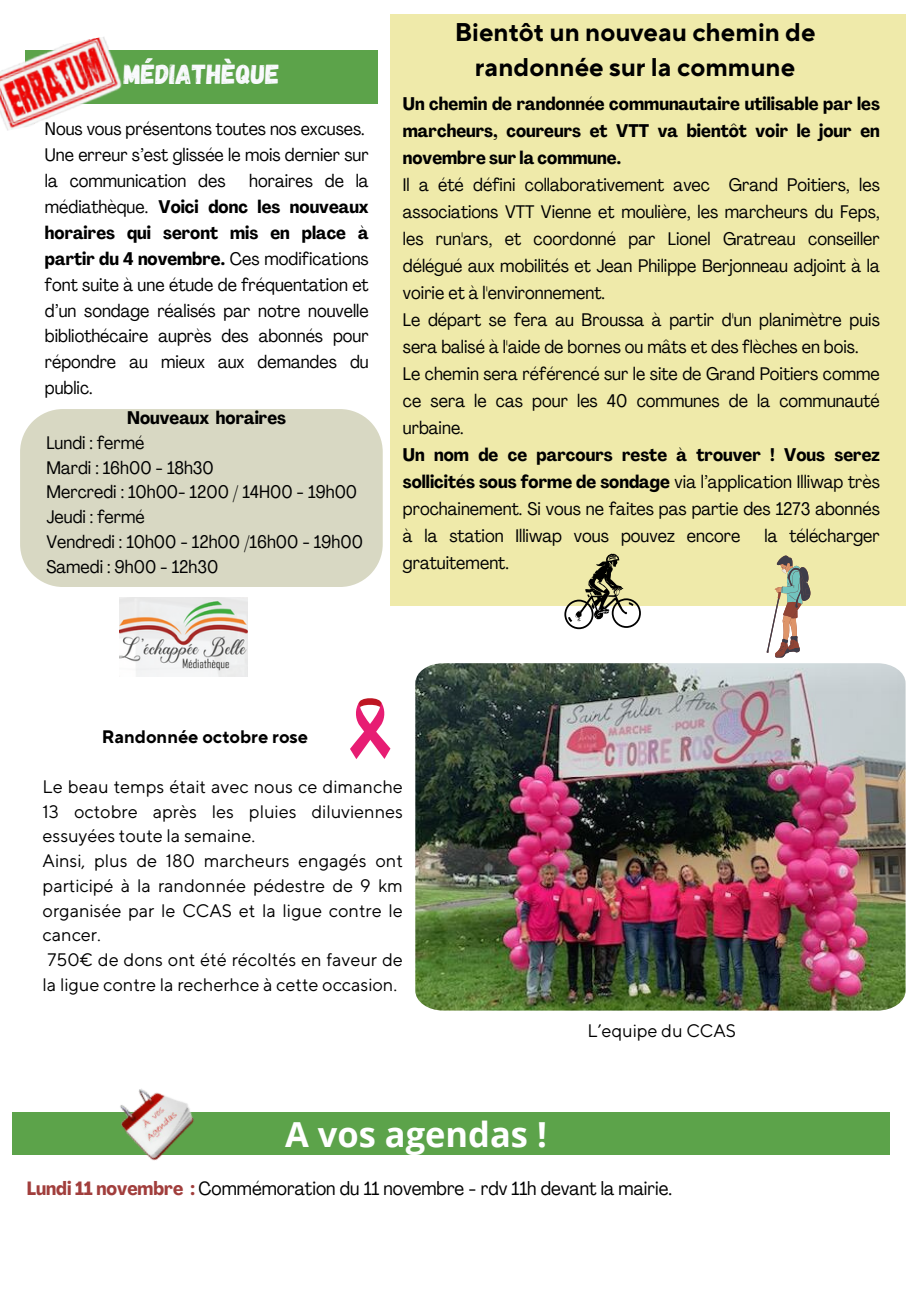
<style>
.page{position:relative;width:918px;height:1289px;background:#fff}
.page>*{position:absolute;margin:0;border:0;box-sizing:border-box;transform-origin:0 0}
.t1{font:700 34.5px "Open Sans";color:#fff}
.t2{font:27.45px "Gagalin";color:#f9fafd}
.t3{font:700 25.5px/34.8px "TT Norms Pro";color:#000;text-align:center}
.t4{font:condensed 18.9px "Agrandir";color:#000}
.t5{font:condensed 18px/27px "Agrandir";color:#000;text-align:justify}
.t6{font:18px/24.8px "TT Norms Pro";color:#000;text-align:justify}
.t7{font:700 condensed 18px/27px "Agrandir";color:#000;text-align:justify}
.t8{font:700 18px "TT Norms Pro";color:#000}
.s1{font-weight:700}
.s2{font-weight:700;color:#a13e3c}
</style>
<div class="page">
<div style="left:13px;top:1111px;width:876px;height:43px;background:#5ca34a"></div>
<img style="left:109px;top:1089px;width:98px;height:72px">
<div style="left:390px;top:14px;width:515px;height:592px;background:#efeaaa"></div>
<svg style="left:564px;top:553px;width:77px;height:76px"></svg>
<svg style="left:767px;top:555px;width:43px;height:102px"></svg>
<div style="left:26px;top:51px;width:352px;height:53px;background:#5ca34a"></div>
<div style="left:20px;top:409px;width:363px;height:178px;background:#d8d8c3"></div>
<img style="left:119px;top:598px;width:128px;height:78px">
<img style="left:0;top:37px;width:131px;height:94px">
<img style="left:415px;top:663px;width:490px;height:347px">
<svg style="left:350px;top:698px;width:40px;height:61px"></svg>
<p class="t2" style="left:124px;top:57px;width:157px">MÉDIATHÈQUE</p>
<p class="t5" style="left:45px;top:117px;width:321px">Nous vous présentons toutes nos excuses.</p>
<p class="t5" style="left:45px;top:144px;width:325px;line-height:25.8px">Une erreur s’est glissée le mois dernier sur la communication des</p>
<p class="t5" style="left:45px;top:170px;width:325px;line-height:25.8px;text-indent:204px">horaires de la médiathèque. <span class="s1">Voici donc les nouveaux horaires qui seront mis en place à partir du 4 novembre.</span> Ces modifications font suite à une étude de fréquentation et d’un sondage réalisés par notre nouvelle bibliothécaire auprès des abonnés pour répondre au mieux aux demandes du public.</p>
<p class="t7" style="left:127px;top:406px;width:160px">Nouveaux horaires</p>
<p class="t5" style="left:46px;top:431px;width:100px">Lundi : fermé</p>
<p class="t5" style="left:46px;top:455px;width:169px">Mardi : 16h00 - 18h30</p>
<p class="t5" style="left:46px;top:480px;width:312px">Mercredi : 10h00- 1200 / 14H00 - 19h00</p>
<p class="t5" style="left:46px;top:505px;width:100px">Jeudi : fermé</p>
<p class="t5" style="left:46px;top:530px;width:318px">Vendredi : 10h00 - 12h00 /16h00 - 19h00</p>
<p class="t5" style="left:46px;top:554px;width:173px">Samedi : 9h00 - 12h30</p>
<p class="t3" style="left:455px;top:15px;width:362px">Bientôt un nouveau chemin de randonnée sur la commune</p>
<p class="t7" style="left:403px;top:92px;width:479px">Un chemin de randonnée communautaire utilisable par les marcheurs, coureurs et VTT va bientôt voir le jour en novembre sur la commune.</p>
<p class="t5" style="left:403px;top:173px;width:479px">Il a été défini collaborativement avec Grand Poitiers, les associations VTT Vienne et moulière, les marcheurs du Feps, les run'ars, et coordonné par Lionel Gratreau conseiller délégué aux mobilités et Jean Philippe Berjonneau adjoint à la voirie et à l'environnement.</p>
<p class="t5" style="left:403px;top:308px;width:479px">Le départ se fera au Broussa à partir d'un planimètre puis sera balisé à l'aide de bornes ou mâts et des flèches en bois.</p>
<p class="t5" style="left:403px;top:362px;width:479px">Le chemin sera référencé sur le site de Grand Poitiers comme ce sera le cas pour les 40 communes de la communauté urbaine.</p>
<p class="t5" style="left:403px;top:443px;width:479px"><span class="s1">Un nom de ce parcours reste à trouver ! Vous serez sollicités sous forme de sondage</span> via l’application Illiwap très prochainement. Si vous ne faites pas partie des 1273 abonnés à la station Illiwap vous pouvez encore</p>
<p class="t5" style="left:765px;top:524px;width:117px">la télécharger</p>
<p class="t5" style="left:403px;top:551px;width:107px">gratuitement.</p>
<p class="t8" style="left:102px;top:725px;width:208px">Randonnée octobre rose</p>
<h4 class="t6" style="left:43px;top:774px;width:362px">Le beau temps était avec nous ce dimanche 13 octobre après les pluies diluviennes essuyées toute la semaine.</h4>
<p class="t6" style="left:43px;top:849px;width:362px">Ainsi, plus de 180 marcheurs engagés ont participé à la randonnée pédestre de 9 km organisée par le CCAS et la ligue contre le cancer.</p>
<p class="t6" style="left:43px;top:948px;width:362px">750€ de dons ont été récoltés en faveur de la ligue contre la recherhce à cette occasion.</p>
<p class="t1" style="left:285px;top:1109px;width:263px">A vos agendas !</p>
<p class="t6" style="left:588px;top:1018px;width:150px">L’equipe du CCAS</p>
<p class="t4" style="left:27px;top:1180px;width:647px"><span class="s2">Lundi 11 novembre :</span> Commémoration du 11 novembre - rdv 11h devant la mairie.</p>
</div>
